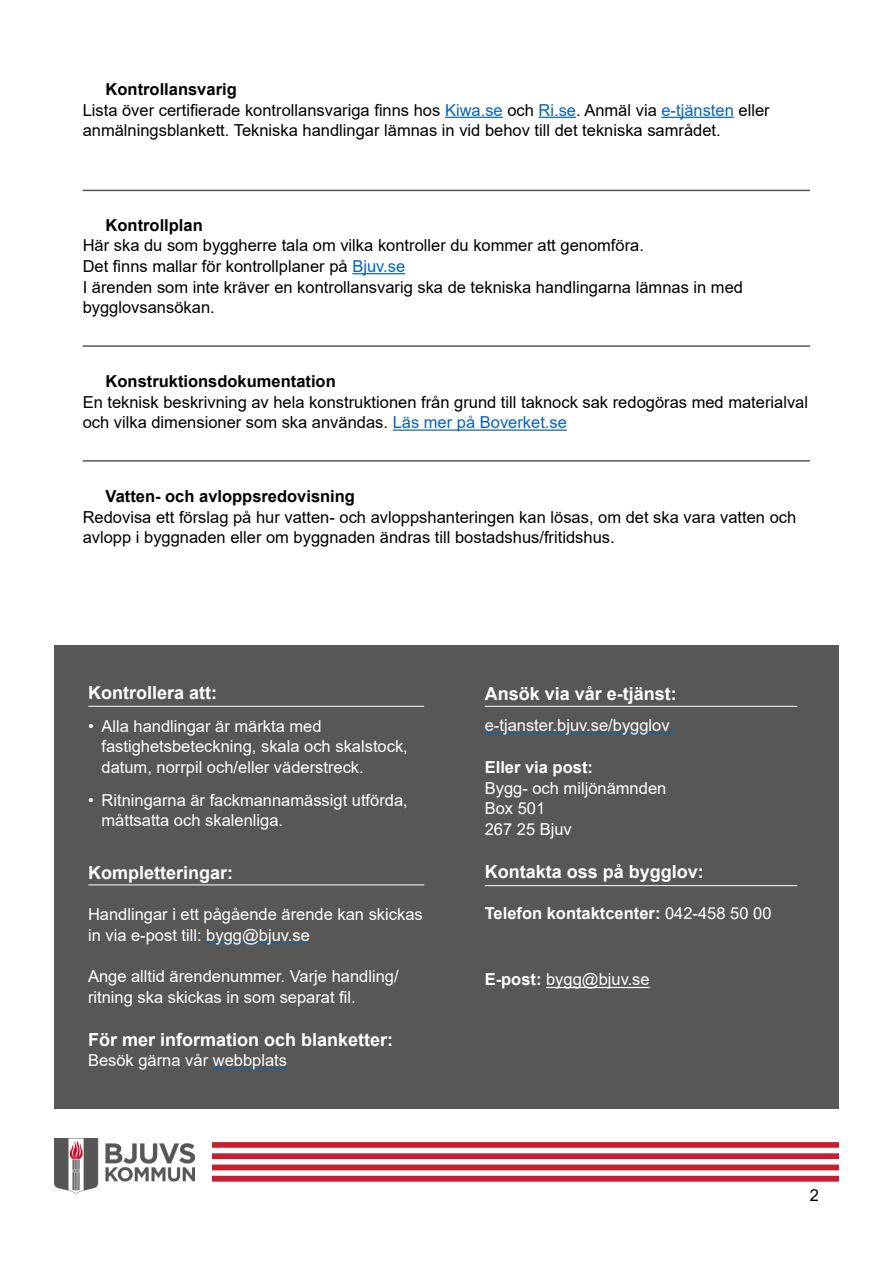
<style>
.page{position:relative;width:893px;height:1263px;background:#fff}
.page>*{position:absolute;margin:0;border:0;box-sizing:border-box;transform-origin:0 0}
.t1{font:700 18px "Arial";color:#fff}
.t2{font:16.5px/20.7px "Arial";color:#000}
.t3{font:16.5px/20.7px "Arial";color:#fff}
.t4{font:700 16.5px "Arial";color:#000}
.t5{font:700 16.5px "Arial";color:#fff}
.s1{font-weight:700}
.s2{color:#020203}
.s3{color:#0563c1}
.s4{font-weight:400}
</style>
<div class="page">
<img style="left:213px;top:1143px;width:626px;height:39px">
<div style="left:54px;top:645px;width:785px;height:464px;background:#575756"></div>
<hr style="left:485px;top:732px;width:189px;height:2px;background:#0563c1">
<hr style="left:546px;top:987px;width:104px;height:1px;background:#fff">
<hr style="left:206px;top:942px;width:104px;height:1px;background:#0563c1">
<hr style="left:213px;top:1067px;width:74px;height:2px;background:#0563c1">
<hr style="left:88px;top:706px;width:336px;height:1px;background:#fff">
<hr style="left:485px;top:706px;width:312px;height:1px;background:#fff">
<hr style="left:485px;top:885px;width:312px;height:1px;background:#fff">
<hr style="left:88px;top:884px;width:336px;height:1px;background:#fff">
<img style="left:54px;top:1138px;width:140px;height:55px">
<hr style="left:445px;top:117px;width:58px;height:1px;background:#0563c1">
<hr style="left:539px;top:117px;width:37px;height:1px;background:#0563c1">
<hr style="left:661px;top:117px;width:73px;height:1px;background:#0563c1">
<hr style="left:352px;top:273px;width:53px;height:1px;background:#0563c1">
<hr style="left:393px;top:429px;width:174px;height:2px;background:#0563c1">
<hr style="left:83px;top:190px;width:727px;height:1px;background:#575756">
<hr style="left:83px;top:345px;width:727px;height:2px;background:#575756">
<hr style="left:83px;top:460px;width:727px;height:2px;background:#575756">
<p class="t2" style="left:83px;top:79px;width:688px;text-indent:23px"><span class="s1">Kontrollansvarig<br></span>Lista över certifierade kontrollansvariga finns <span class="s2">hos</span> <span class="s3">Kiwa.se</span> <span class="s2">och</span> <span class="s3">Ri.se</span>. Anmäl via <span class="s3">e-tjänsten</span> eller anmälningsblankett. Tekniska handlingar lämnas in vid behov till det tekniska samrådet.</p>
<p class="t4" style="left:106px;top:213px;width:99px">Kontrollplan</p>
<p class="t2" style="left:83px;top:235px;width:662px">Här ska du som byggherre tala om vilka kontroller du kommer att genomföra.<br>Det finns mallar för kontrollplaner <span class="s2">på</span> <span class="s3">Bjuv.se<br></span>I ärenden som inte kräver en kontrollansvarig ska de tekniska handlingarna lämnas in med bygglovsansökan.</p>
<p class="t4" style="left:106px;top:370px;width:232px">Konstruktionsdokumentation</p>
<p class="t2" style="left:83px;top:391px;width:727px">En teknisk beskrivning av hela konstruktionen från grund till taknock sak redogöras med materialval och vilka dimensioner som ska användas. <span class="s3">Läs mer på Boverket.se</span></p>
<p class="t4" style="left:106px;top:485px;width:251px">Vatten- och avloppsredovisning</p>
<p class="t2" style="left:83px;top:507px;width:715px">Redovisa ett förslag på hur vatten- och avloppshanteringen kan lösas, om det ska vara vatten och avlopp i byggnaden eller om byggnaden ändras till bostadshus/fritidshus.</p>
<p class="t1" style="left:88px;top:680px;width:131px">Kontrollera att:</p>
<p class="t3" style="left:102px;top:715px;width:308px;text-indent:-13px">• Alla handlingar är märkta med fastighetsbeteckning, skala och skalstock, datum, norrpil och/eller väderstreck.</p>
<p class="t3" style="left:102px;top:789px;width:308px;text-indent:-13px">• Ritningarna är fackmannamässigt utförda, måttsatta och skalenliga.</p>
<p class="t1" style="left:88px;top:860px;width:147px">Kompletteringar:</p>
<p class="t3" style="left:88px;top:904px;width:336px">Handlingar i ett pågående ärende kan skickas in via e-post till: bygg@bjuv.se</p>
<p class="t3" style="left:88px;top:966px;width:312px">Ange alltid ärendenummer. Varje handling/ ritning ska skickas in som separat fil.</p>
<p class="t1" style="left:88px;top:1027px;width:307px">För mer information och blanketter:</p>
<p class="t3" style="left:88px;top:1050px;width:201px">Besök gärna vår webbplats</p>
<p class="t1" style="left:485px;top:681px;width:194px">Ansök via vår e-tjänst:</p>
<p class="t3" style="left:485px;top:715px;width:186px">e-tjanster.bjuv.se/bygglov</p>
<p class="t5" style="left:485px;top:756px;width:110px">Eller via post:</p>
<p class="t3" style="left:485px;top:777px;width:183px">Bygg- och miljönämnden<br>Box 501<br>267 25 Bjuv</p>
<p class="t1" style="left:485px;top:859px;width:221px">Kontakta oss på bygglov:</p>
<p class="t5" style="left:485px;top:902px;width:288px">Telefon kontaktcenter: <span class="s4">042-458 50 00</span></p>
<p class="t3" style="left:485px;top:968px;width:166px"><span class="s1">E-post:</span> bygg@bjuv.se</p>
<p class="t2" style="left:810px;top:1185px;width:11px">2</p>
</div>
